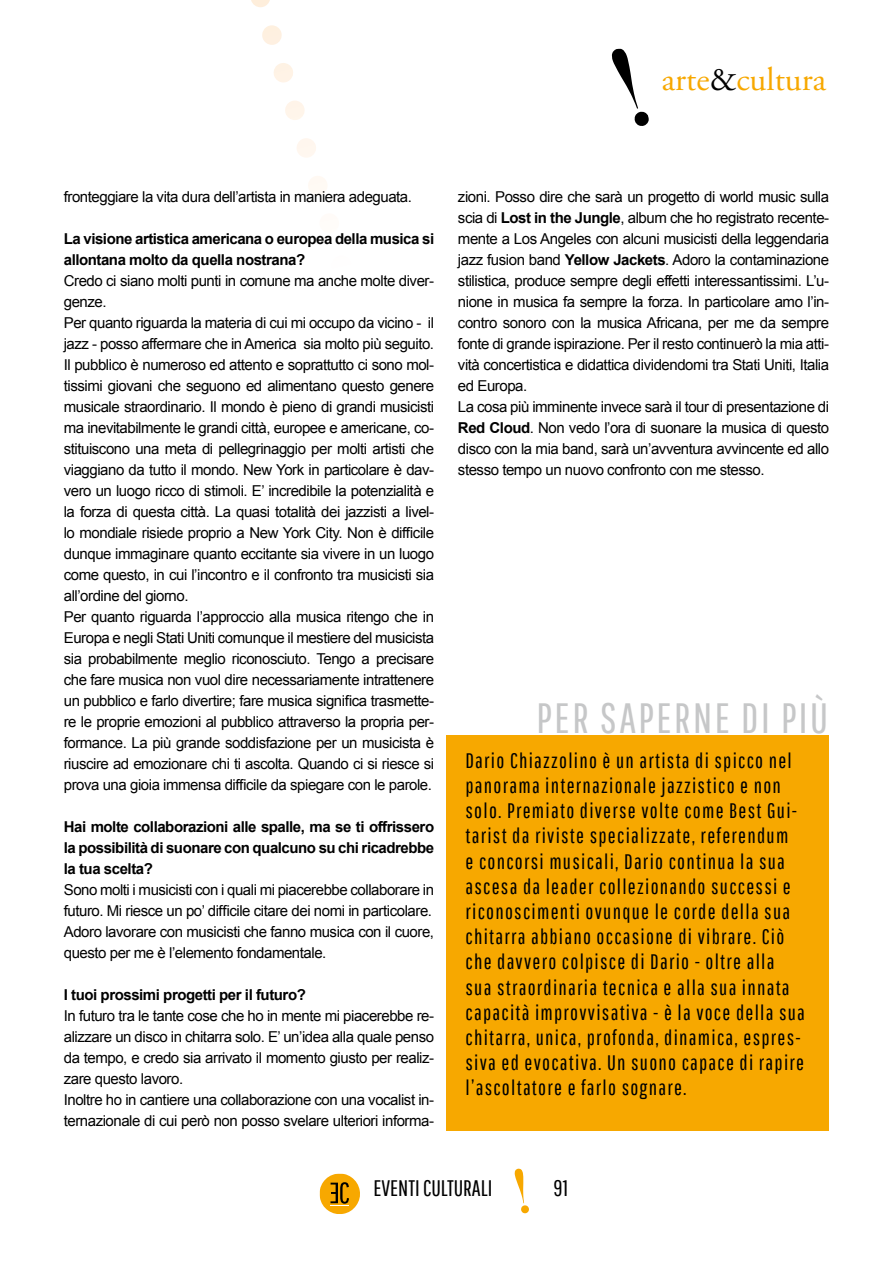
<style>
.page{position:relative;width:893px;height:1263px;background:#fff}
.page>*{position:absolute;margin:0;border:0;box-sizing:border-box;transform-origin:0 0}
.t1{font:42.45px "Pathway Gothic One";letter-spacing:.06em;color:#c6c7c8}
.t2{font:33px "Adobe Garamond Pro";color:#f7a800}
.t3{font:22.5px "Pathway Gothic One";color:#000}
.t4{font:21px/25.2px "Pathway Gothic One";letter-spacing:.06em;color:#000}
.t5{font:15px/21px "Arial";letter-spacing:-.03em;color:#000}
.t6{font:700 15px/21px "Arial";letter-spacing:-.03em;color:#000}
.s1{color:#000}
.s2{font-weight:700}
</style>
<div class="page">
<svg style="left:612px;top:48px;width:37px;height:78px"></svg>
<svg style="left:251px;top:0;width:76px;height:192px"></svg>
<svg style="left:515px;top:1168px;width:14px;height:45px"></svg>
<svg style="left:320px;top:1173px;width:40px;height:41px"></svg>
<div style="left:446px;top:736px;width:383px;height:395px;background:#f7a800"></div>
<h2 class="t2" style="left:662px;top:60px;width:166px">arte<span class="s1">&amp;</span>cultura</h2>
<p class="t5" style="left:64px;top:187px;width:350px">fronteggiare la vita dura dell’artista in maniera adeguata.</p>
<p class="t6" style="left:64px;top:229px;width:372px">La visione artistica americana o europea della musica si allontana molto da quella nostrana?</p>
<p class="t5" style="left:64px;top:271px;width:372px">Credo ci siano molti punti in comune ma anche molte diver&shy;genze.<br>Per quanto riguarda la materia di cui mi occupo da vicino - il jazz - posso affermare che in America sia molto più seguito.<br>Il pubblico è numeroso ed attento e soprattutto ci sono mol&shy;tissimi giovani che seguono ed alimentano questo genere musicale straordinario. Il mondo è pieno di grandi musicisti ma inevitabilmente le grandi città, europee e americane, co&shy;stituiscono una meta di pellegrinaggio per molti artisti che viaggiano da tutto il mondo. New York in particolare è dav&shy;vero un luogo ricco di stimoli. E’ incredibile la potenzialità e la forza di questa città. La quasi totalità dei jazzisti a livel&shy;lo mondiale risiede proprio a New York City. Non è difficile dunque immaginare quanto eccitante sia vivere in un luogo come questo, in cui l’incontro e il confronto tra musicisti sia all’ordine del giorno.<br>Per quanto riguarda l’approccio alla musica ritengo che in Europa e negli Stati Uniti comunque il mestiere del musicista sia probabilmente meglio riconosciuto. Tengo a precisare che fare musica non vuol dire necessariamente intrattenere un pubblico e farlo divertire; fare musica significa trasmette&shy;re le proprie emozioni al pubblico attraverso la propria per&shy;formance. La più grande soddisfazione per un musicista è riuscire ad emozionare chi ti ascolta. Quando ci si riesce si prova una gioia immensa difficile da spiegare con le parole.</p>
<p class="t6" style="left:64px;top:817px;width:372px;text-align:justify">Hai molte collaborazioni alle spalle, ma se ti offrissero la possibilità di suonare con qualcuno su chi ricadrebbe la tua scelta?</p>
<p class="t5" style="left:64px;top:880px;width:372px">Sono molti i musicisti con i quali mi piacerebbe collaborare in futuro. Mi riesce un po’ difficile citare dei nomi in particolare.<br>Adoro lavorare con musicisti che fanno musica con il cuore, questo per me è l’elemento fondamentale.</p>
<p class="t6" style="left:64px;top:985px;width:244px">I tuoi prossimi progetti per il futuro?</p>
<p class="t5" style="left:64px;top:1006px;width:372px">In futuro tra le tante cose che ho in mente mi piacerebbe re&shy;alizzare un disco in chitarra solo. E’ un’idea alla quale penso da tempo, e credo sia arrivato il momento giusto per realiz&shy;zare questo lavoro.<br>Inoltre ho in cantiere una collaborazione con una vocalist in&shy;ternazionale di cui però non posso svelare ulteriori informa-</p>
<p class="t5" style="left:458px;top:187px;width:373px">zioni. Posso dire che sarà un progetto di world music sulla scia di <span class="s2">Lost in the Jungle</span>, album che ho registrato recente&shy;mente a Los Angeles con alcuni musicisti della leggendaria jazz fusion band <span class="s2">Yellow Jackets</span>. Adoro la contaminazione stilistica, produce sempre degli effetti interessantissimi. L’u&shy;nione in musica fa sempre la forza. In particolare amo l’in&shy;contro sonoro con la musica Africana, per me da sempre fonte di grande ispirazione. Per il resto continuerò la mia atti&shy;vità concertistica e didattica dividendomi tra Stati Uniti, Italia ed Europa.<br>La cosa più imminente invece sarà il tour di presentazione di <span class="s2">Red Cloud</span>. Non vedo l’ora di suonare la musica di questo disco con la mia band, sarà un’avventura avvincente ed allo stesso tempo un nuovo confronto con me stesso.</p>
<h1 class="t1" style="left:537px;top:692px;width:293px">PER SAPERNE DI PIÙ</h1>
<p class="t4" style="left:465px;top:747px;width:341px">Dario Chiazzolino è un artista di spicco nel panorama internazionale jazzistico e non solo. Premiato diverse volte come Best Gui&shy;tarist da riviste specializzate, referendum<br>e concorsi musicali, Dario continua la sua ascesa da leader collezionando successi e riconoscimenti ovunque le corde della sua chitarra abbiano occasione di vibrare. Ciò che davvero colpisce di Dario - oltre alla sua straordinaria tecnica e alla sua innata capacità improvvisativa - è la voce della sua chitarra, unica, profonda, dinamica, espres&shy;siva ed evocativa. Un suono capace di rapire l’ascoltatore e farlo sognare.</p>
<h3 class="t3" style="left:373px;top:1175px;width:121px">EVENTI CULTURALI</h3>
<h3 class="t3" style="left:554px;top:1175px;width:16px">91</h3>
</div>
